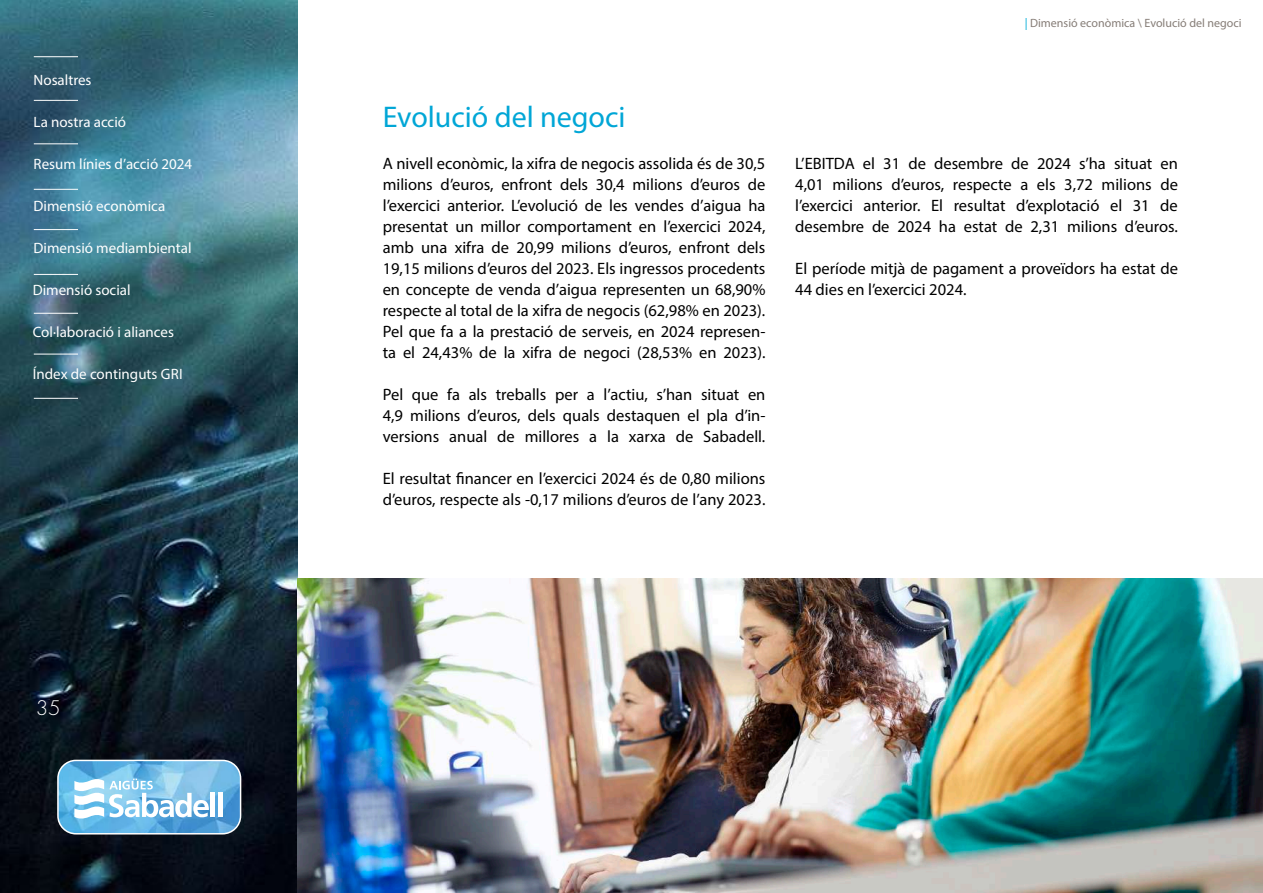
<style>
.page{position:relative;width:1263px;height:893px;background:#fff}
.page>*{position:absolute;margin:0;border:0;box-sizing:border-box;transform-origin:0 0}
.t1{font:30px "Myriad Pro";color:#00a6d6}
.t2{font:300 19.5px "Futura Std";color:#fff}
.t3{font:16.5px/21px "Myriad Pro";color:#000;text-align:justify}
.t4{font:15px "Myriad Pro";color:#fff}
.t5{font:12px "Myriad Pro";color:#867d77}
.s1{color:#00add8}
</style>
<div class="page">
<img style="left:0;top:0;width:298px;height:893px">
<hr style="left:34px;top:100px;width:44px;height:1px;background:#fff">
<hr style="left:34px;top:56px;width:44px;height:1px;background:#fff">
<hr style="left:34px;top:229px;width:44px;height:1px;background:#fff">
<hr style="left:34px;top:143px;width:44px;height:1px;background:#fff">
<hr style="left:34px;top:189px;width:44px;height:1px;background:#fff">
<hr style="left:34px;top:274px;width:44px;height:1px;background:#fff">
<hr style="left:34px;top:313px;width:44px;height:1px;background:#fff">
<hr style="left:34px;top:354px;width:44px;height:1px;background:#fff">
<hr style="left:34px;top:398px;width:44px;height:1px;background:#fff">
<img style="left:58px;top:760px;width:183px;height:74px">
<div style="left:57px;top:760px;width:184px;height:74px;border:2px solid #fff;border-radius:18px"></div>
<svg style="left:74px;top:778px;width:135px;height:41px"></svg>
<hr style="left:211px;top:793px;width:4px;height:24px;background:#fff">
<hr style="left:218px;top:793px;width:4px;height:24px;background:#fff">
<img style="left:298px;top:578px;width:965px;height:315px">
<p class="t4" style="left:34px;top:71px;width:59px">Nosaltres</p>
<p class="t4" style="left:34px;top:113px;width:94px">La nostra acció</p>
<p class="t4" style="left:34px;top:155px;width:160px">Resum línies d’acció 2024</p>
<p class="t4" style="left:34px;top:197px;width:133px">Dimensió econòmica</p>
<p class="t4" style="left:34px;top:239px;width:160px">Dimensió mediambiental</p>
<p class="t4" style="left:33px;top:281px;width:99px">Dimensió social</p>
<p class="t4" style="left:33px;top:323px;width:143px">Col·laboració i aliances</p>
<p class="t4" style="left:33px;top:365px;width:152px">Índex de continguts GRI</p>
<p class="t2" style="left:36px;top:696px;width:26px">35</p>
<h1 class="t1" style="left:383px;top:98px;width:244px">Evolució del negoci</h1>
<p class="t3" style="left:383px;top:153px;width:384px">A nivell econòmic, la xifra de negocis assolida és de 30,5 milions d’euros, enfront dels 30,4 milions d’euros de l’exercici anterior. L’evolució de les vendes d’aigua ha presentat un millor comportament en l’exercici 2024, amb una xifra de 20,99 milions d’euros, enfront dels 19,15 milions d’euros del 2023. Els ingressos procedents en concepte de venda d’aigua representen un 68,90% respecte al total de la xifra de negocis (62,98% en 2023).<br>Pel que fa a la prestació de serveis, en 2024 represen&shy;ta el 24,43% de la xifra de negoci (28,53% en 2023).</p>
<p class="t3" style="left:383px;top:384px;width:384px">Pel que fa als treballs per a l’actiu, s’han situat en 4,9 milions d’euros, dels quals destaquen el pla d’in&shy;versions anual de millores a la xarxa de Sabadell.</p>
<p class="t3" style="left:383px;top:468px;width:384px">El resultat financer en l’exercici 2024 és de 0,80 milions d’euros, respecte als -0,17 milions d’euros de l’any 2023.</p>
<p class="t5" style="left:1025px;top:16px;width:219px"><span class="s1">|</span> Dimensió econòmica \ Evolució del negoci</p>
<p class="t3" style="left:795px;top:153px;width:384px">L’EBITDA el 31 de desembre de 2024 s’ha situat en 4,01 milions d’euros, respecte a els 3,72 milions de l’exercici anterior. El resultat d’explotació el 31 de desembre de 2024 ha estat de 2,31 milions d’euros.</p>
<p class="t3" style="left:795px;top:258px;width:384px">El període mitjà de pagament a proveïdors ha estat de<br>44 dies en l’exercici 2024.</p>
</div>
